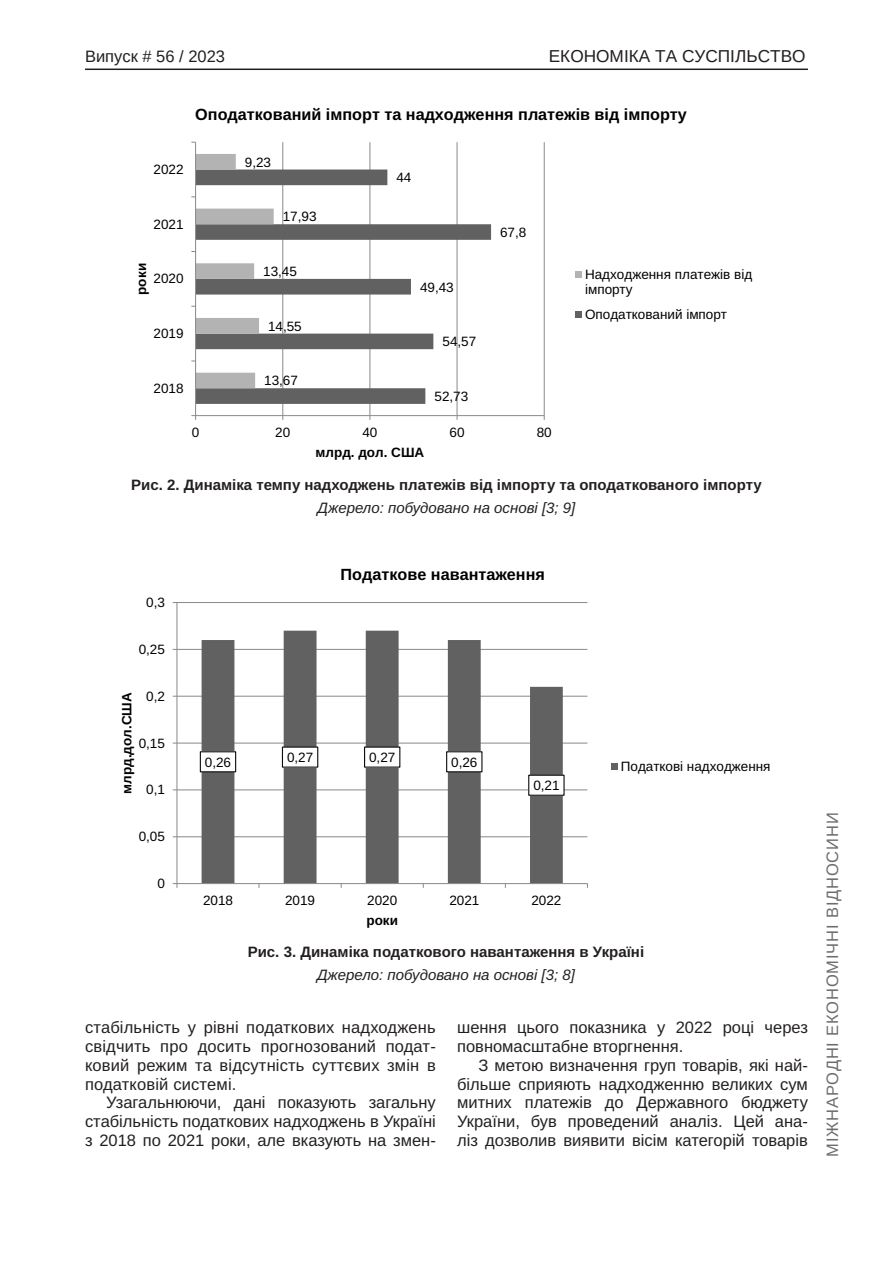
<style>
.page{position:relative;width:893px;height:1263px;background:#fff}
.page>*{position:absolute;margin:0;border:0;box-sizing:border-box;transform-origin:0 0}
.t1{font:17.25px "Arimo";color:#231f20}
.Текст_основной_G{font:16.5px/18.8px "Arimo";color:#231f20;text-align:justify}
.t2{font:16.5px "Arimo";letter-spacing:.05em;color:#6c6d70}
.t3{font:16.5px "Arimo";color:#231f20}
.t4{font:700 16.2px "Arimo";color:#000}
.Рисунок_N{font:700 15px "Arimo";color:#231f20}
.Джерело{font:italic 15px "Arimo";color:#231f20}
.t5{font:13.5px/15.5px "Arimo Roman";color:#000}
.t6{font:700 13.5px "Arimo";color:#000}
</style>
<div class="page">
<hr style="left:85px;top:69px;width:723px;height:1px;background:#231f20">
<hr style="left:282px;top:142px;width:1px;height:274px;background:#898989">
<hr style="left:370px;top:142px;width:1px;height:274px;background:#898989">
<hr style="left:457px;top:142px;width:1px;height:274px;background:#898989">
<hr style="left:544px;top:142px;width:1px;height:274px;background:#898989">
<svg style="left:196px;top:170px;width:295px;height:234px"></svg>
<hr style="left:196px;top:415px;width:348px;height:1px;background:#898989">
<hr style="left:195px;top:142px;width:1px;height:274px;background:#898989">
<svg style="left:191px;top:154px;width:83px;height:234px"></svg>
<div style="left:575px;top:271px;width:7px;height:7px;background:#b3b3b3"></div>
<div style="left:575px;top:311px;width:7px;height:7px;background:#616161"></div>
<hr style="left:177px;top:836px;width:410px;height:1px;background:#898989">
<hr style="left:177px;top:789px;width:410px;height:1px;background:#898989">
<hr style="left:177px;top:743px;width:410px;height:1px;background:#898989">
<hr style="left:177px;top:696px;width:410px;height:1px;background:#898989">
<hr style="left:177px;top:649px;width:410px;height:1px;background:#898989">
<hr style="left:177px;top:602px;width:410px;height:1px;background:#898989">
<svg style="left:202px;top:631px;width:361px;height:252px"></svg>
<hr style="left:177px;top:602px;width:1px;height:281px;background:#898989">
<hr style="left:177px;top:883px;width:410px;height:1px;background:#898989">
<svg style="left:173px;top:883px;width:5px;height:5px"></svg>
<div style="left:200px;top:752px;width:36px;height:20px;background:#fff"></div>
<div style="left:200px;top:751px;width:36px;height:21px;border:1px solid #0d0d0d"></div>
<div style="left:282px;top:747px;width:36px;height:20px;background:#fff"></div>
<div style="left:282px;top:746px;width:36px;height:22px;border:1px solid #0d0d0d"></div>
<div style="left:365px;top:747px;width:35px;height:20px;background:#fff"></div>
<div style="left:364px;top:746px;width:36px;height:22px;border:1px solid #0d0d0d"></div>
<div style="left:447px;top:752px;width:35px;height:20px;background:#fff"></div>
<div style="left:446px;top:751px;width:36px;height:21px;border:1px solid #0d0d0d"></div>
<div style="left:529px;top:775px;width:35px;height:20px;background:#fff"></div>
<div style="left:528px;top:775px;width:37px;height:21px;border:1px solid #0d0d0d"></div>
<div style="left:611px;top:763px;width:7px;height:7px;background:#616161"></div>
<p class="t3" style="left:85px;top:47px;width:142px">Випуск # 56 / 2023</p>
<p class="t1" style="left:549px;top:47px;width:258px">ЕКОНОМІКА ТА СУСПІЛЬСТВО</p>
<p class="t4" style="left:195px;top:103px;width:493px">Оподаткований імпорт та надходження платежів від імпорту</p>
<p class="t5" style="left:154px;top:162px;width:32px">2022</p>
<p class="t5" style="left:245px;top:155px;width:28px">9,23</p>
<p class="t5" style="left:396px;top:170px;width:16px">44</p>
<p class="t5" style="left:154px;top:217px;width:32px">2021</p>
<p class="t6" style="left:132px;top:295px;width:33px;rotate:-90deg">роки</p>
<p class="t5" style="left:154px;top:271px;width:32px">2020</p>
<p class="t5" style="left:154px;top:326px;width:32px">2019</p>
<p class="t5" style="left:283px;top:209px;width:35px">17,93</p>
<p class="t5" style="left:263px;top:264px;width:35px">13,45</p>
<p class="t5" style="left:268px;top:319px;width:35px">14,55</p>
<p class="t5" style="left:420px;top:279px;width:35px">49,43</p>
<p class="t5" style="left:442px;top:334px;width:35px">54,57</p>
<p class="t5" style="left:500px;top:225px;width:28px">67,8</p>
<p class="t5" style="left:154px;top:381px;width:32px">2018</p>
<p class="t5" style="left:264px;top:373px;width:35px">13,67</p>
<p class="t5" style="left:434px;top:389px;width:35px">52,73</p>
<p class="t5" style="left:192px;top:425px;width:9px">0</p>
<p class="t5" style="left:275px;top:425px;width:16px">20</p>
<p class="t5" style="left:362px;top:425px;width:16px">40</p>
<p class="t5" style="left:450px;top:425px;width:16px">60</p>
<p class="t5" style="left:537px;top:425px;width:16px">80</p>
<p class="t6" style="left:315px;top:443px;width:110px">млрд. дол. США</p>
<p class="t5" style="left:585px;top:267px;width:169px">Надходження платежів від імпорту</p>
<p class="t5" style="left:585px;top:306px;width:143px">Оподаткований імпорт</p>
<p class="Рисунок_N" style="left:131px;top:474px;width:632px">Рис. 2. Динаміка темпу надходжень платежів від імпорту та оподаткованого імпорту</p>
<p class="Джерело" style="left:318px;top:497px;width:259px">Джерело: побудовано на основі [3; 9]</p>
<p class="t5" style="left:146px;top:595px;width:20px">0,3</p>
<p class="t5" style="left:139px;top:642px;width:28px">0,25</p>
<p class="t5" style="left:146px;top:688px;width:20px">0,2</p>
<p class="t6" style="left:117px;top:794px;width:103px;rotate:-90deg">млрд.дол.США</p>
<p class="t5" style="left:139px;top:735px;width:28px">0,15</p>
<p class="t5" style="left:146px;top:782px;width:20px">0,1</p>
<p class="t5" style="left:139px;top:829px;width:28px">0,05</p>
<p class="t5" style="left:157px;top:876px;width:9px">0</p>
<p class="t4" style="left:341px;top:563px;width:206px">Податкове навантаження</p>
<p class="t5" style="left:205px;top:755px;width:28px">0,26</p>
<p class="t5" style="left:287px;top:750px;width:28px">0,27</p>
<p class="t5" style="left:369px;top:750px;width:28px">0,27</p>
<p class="t5" style="left:451px;top:755px;width:28px">0,26</p>
<p class="t5" style="left:533px;top:778px;width:28px">0,21</p>
<p class="t5" style="left:203px;top:893px;width:32px">2018</p>
<p class="t5" style="left:285px;top:893px;width:32px">2019</p>
<p class="t5" style="left:367px;top:893px;width:32px">2020</p>
<p class="t5" style="left:449px;top:893px;width:32px">2021</p>
<p class="t5" style="left:531px;top:893px;width:32px">2022</p>
<p class="t6" style="left:366px;top:911px;width:33px">роки</p>
<p class="t5" style="left:621px;top:758px;width:151px">Податкові надходження</p>
<p class="Рисунок_N" style="left:248px;top:941px;width:398px">Рис. 3. Динаміка податкового навантаження в Україні</p>
<p class="Джерело" style="left:317px;top:964px;width:259px">Джерело: побудовано на основі [3; 8]</p>
<p class="Текст_основной_G" style="left:85px;top:1019px;width:352px">стабільність у рівні податкових надходжень свідчить про досить прогнозований подат&shy;ковий режим та відсутність суттєвих змін в податковій системі.</p>
<p class="Текст_основной_G" style="left:85px;top:1094px;width:352px;text-indent:21px">Узагальнюючи, дані показують загальну стабільність податкових надходжень в Україні з 2018 по 2021 роки, але вказують на змен-</p>
<p class="Текст_основной_G" style="left:457px;top:1019px;width:352px">шення цього показника у 2022 році через повномасштабне вторгнення.</p>
<p class="Текст_основной_G" style="left:457px;top:1056px;width:352px;text-indent:21px">З метою визначення груп товарів, які най&shy;більше сприяють надходженню великих сум митних платежів до Державного бюджету України, був проведений аналіз. Цей ана&shy;ліз дозволив виявити вісім категорій товарів</p>
<p class="t2" style="left:823px;top:1157px;width:346px;rotate:-90deg">МІЖНАРОДНІ ЕКОНОМІЧНІ ВІДНОСИНИ</p>
</div>
